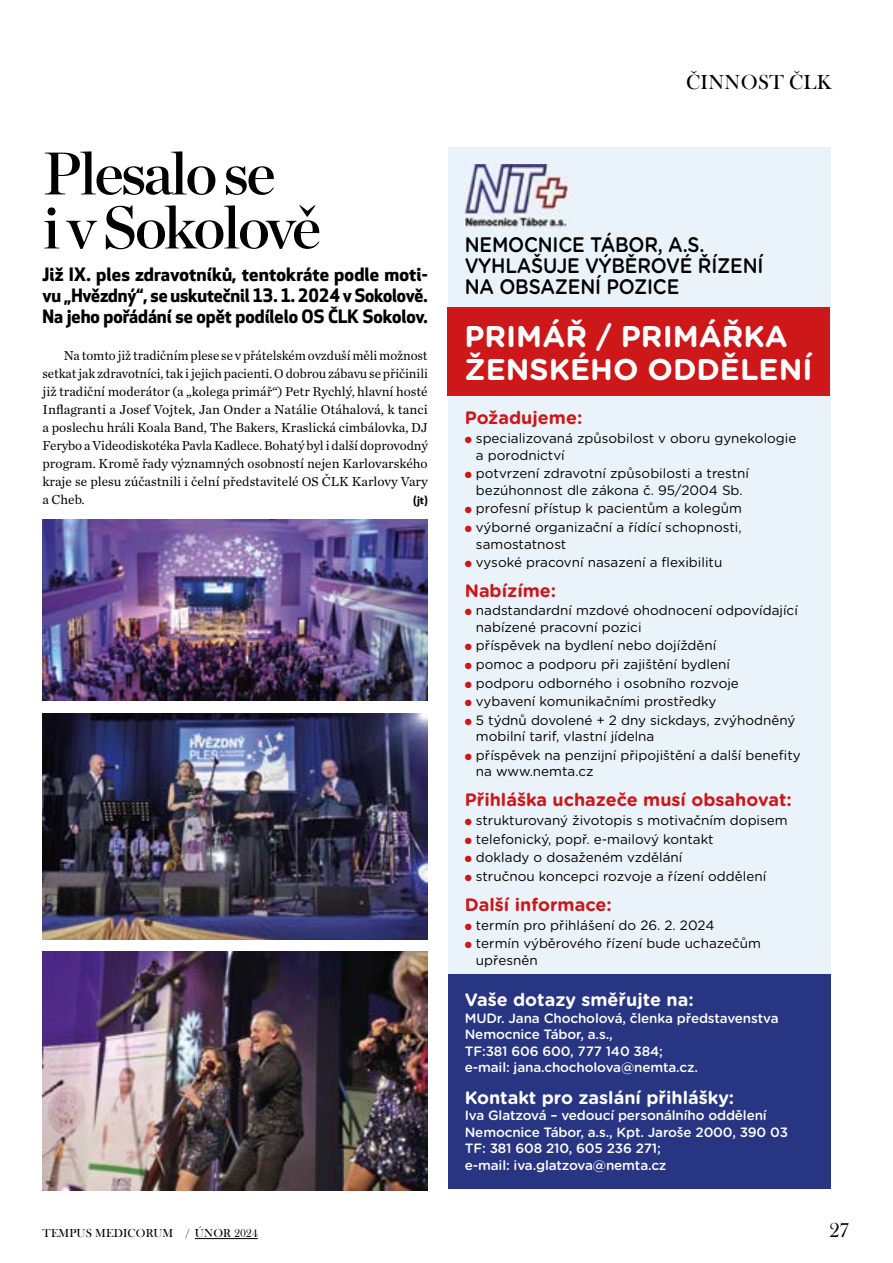
<style>
.page{position:relative;width:893px;height:1263px;background:#fff}
.page>*{position:absolute;margin:0;border:0;box-sizing:border-box;transform-origin:0 0}
.t1{font:60px/54px "Chronicle Display Semi";letter-spacing:-.04em;color:#000}
.t2{font:700 30px/33px "Gotham Rounded";color:#fff}
.t3{font:500 21px/21px "Gotham Rounded";letter-spacing:-.01em;color:#000;scale:.9 1}
.t4{font:21px "Baskerville Old Face DOT";letter-spacing:.015em;color:#000}
.t5{font:700 18px/21px "Apex New";color:#000;text-align:justify}
.t6{font:700 18px "Gotham Rounded";color:#cd1719}
.t7{font:700 18px "Gotham Rounded";color:#fff}
.t8{font:13.5px/16.5px "Gotham Rounded";color:#000}
.t9{font:13.5px/18px "Chronicle Text G1";color:#000;text-align:justify}
.t10{font:500 13.5px/16.5px "Gotham Rounded";letter-spacing:-.01em;color:#fff}
.t11{font:12px "Baskerville Old Face DOT";letter-spacing:.015em;color:#000}
.t12{font:700 10.5px "Apex New";color:#000}
.s1{color:#cd1719}
</style>
<div class="page">
<hr style="left:195px;top:1238px;width:63px;height:1px;background:#000">
<div style="left:448px;top:147px;width:382px;height:1042px;background:#eaf3fa"></div>
<img style="left:465px;top:164px;width:106px;height:65px">
<div style="left:448px;top:307px;width:382px;height:88px;background:#cd1719"></div>
<div style="left:448px;top:974px;width:382px;height:215px;background:#283583"></div>
<img style="left:43px;top:713px;width:385px;height:227px">
<img style="left:43px;top:520px;width:385px;height:180px">
<img style="left:43px;top:951px;width:385px;height:239px">
<h1 class="t1" style="left:43px;top:142px;width:280px">Plesalo se<br>i v Sokolově</h1>
<h3 class="t5" style="left:43px;top:263px;width:387px">Již IX. ples zdravotníků, tentokráte podle moti&shy;vu „Hvězdný“, se uskutečnil 13. 1. 2024 v Sokolově.<br>Na jeho pořádání se opět podílelo OS ČLK Sokolov.</h3>
<p class="t9" style="left:43px;top:346px;width:387px;text-indent:21px">Na tomto již tradičním plese se v přátelském ovzduší měli možnost setkat jak zdravotníci, tak i jejich pacienti. O dobrou zábavu se přičinili již tradiční moderátor (a „kolega primář“) Petr Rychlý, hlavní hosté Inflagranti a Josef Vojtek, Jan Onder a Natálie Otáhalová, k tanci a poslechu hráli Koala Band, The Bakers, Kraslická cimbálovka, DJ Ferybo a Videodiskotéka Pavla Kadlece. Bohatý byl i další doprovodný program. Kromě řady významných osobností nejen Karlovarského kraje se plesu zúčastnili i čelní představitelé OS ČLK Karlovy Vary a Cheb.</p>
<p class="t12" style="left:413px;top:493px;width:16px">(jt)</p>
<h3 class="t4" style="left:686px;top:71px;width:147px">ČINNOST ČLK</h3>
<h3 class="t3" style="left:465px;top:233px;width:333px">NEMOCNICE TÁBOR, A.S.<br>VYHLAŠUJE VÝBĚROVÉ ŘÍZENÍ<br>NA OBSAZENÍ POZICE</h3>
<h2 class="t2" style="left:464px;top:318px;width:349px">PRIMÁŘ / PRIMÁŘKA<br>ŽENSKÉHO ODDĚLENÍ</h2>
<h3 class="t6" style="left:465px;top:405px;width:119px">Požadujeme:</h3>
<p class="t8" style="left:476px;top:429px;width:322px;text-indent:-11px"><span class="s1">●</span> specializovaná způsobilost v oboru gynekologie a porodnictví</p>
<p class="t8" style="left:465px;top:465px;width:286px;text-align:center"><span class="s1">●</span> potvrzení zdravotní způsobilosti a trestní bezúhonnost dle zákona č. 95/2004 Sb.</p>
<p class="t8" style="left:465px;top:500px;width:279px"><span class="s1">●</span> profesní přístup k pacientům a kolegům</p>
<p class="t8" style="left:476px;top:518px;width:267px;text-indent:-11px"><span class="s1">●</span> výborné organizační a řídící schopnosti, samostatnost</p>
<p class="t8" style="left:465px;top:553px;width:259px"><span class="s1">●</span> vysoké pracovní nasazení a flexibilitu</p>
<h3 class="t6" style="left:465px;top:577px;width:93px">Nabízíme:</h3>
<p class="t8" style="left:476px;top:601px;width:323px;text-indent:-11px"><span class="s1">●</span> nadstandardní mzdové ohodnocení odpovídající nabízené pracovní pozici</p>
<p class="t8" style="left:465px;top:637px;width:253px"><span class="s1">●</span> příspěvek na bydlení nebo dojíždění</p>
<p class="t8" style="left:465px;top:655px;width:267px"><span class="s1">●</span> pomoc a podporu při zajištění bydlení</p>
<p class="t8" style="left:465px;top:674px;width:276px"><span class="s1">●</span> podporu odborného i osobního rozvoje</p>
<p class="t8" style="left:465px;top:692px;width:253px"><span class="s1">●</span> vybavení komunikačními prostředky</p>
<p class="t8" style="left:476px;top:711px;width:321px;text-indent:-11px"><span class="s1">●</span> 5 týdnů dovolené + 2 dny sickdays, zvýhodněný mobilní tarif, vlastní jídelna</p>
<p class="t8" style="left:476px;top:746px;width:326px;text-indent:-11px"><span class="s1">●</span> příspěvek na penzijní připojištění a další benefity na www.nemta.cz</p>
<h3 class="t6" style="left:465px;top:787px;width:329px">Přihláška uchazeče musí obsahovat:</h3>
<p class="t8" style="left:465px;top:811px;width:324px"><span class="s1">●</span> strukturovaný životopis s motivačním dopisem</p>
<p class="t8" style="left:465px;top:830px;width:250px"><span class="s1">●</span> telefonický, popř. e-mailový kontakt</p>
<p class="t8" style="left:465px;top:849px;width:219px"><span class="s1">●</span> doklady o dosaženém vzdělání</p>
<p class="t8" style="left:465px;top:867px;width:303px"><span class="s1">●</span> stručnou koncepci rozvoje a řízení oddělení</p>
<h3 class="t6" style="left:465px;top:891px;width:148px">Další informace:</h3>
<p class="t8" style="left:465px;top:916px;width:251px"><span class="s1">●</span> termín pro přihlášení do 26. 2. 2024</p>
<p class="t8" style="left:476px;top:934px;width:287px;text-indent:-11px"><span class="s1">●</span> termín výběrového řízení bude uchazečům upřesněn</p>
<h3 class="t7" style="left:465px;top:986px;width:230px">Vaše dotazy směřujte na:</h3>
<p class="t10" style="left:465px;top:1009px;width:315px">MUDr. Jana Chocholová, členka představenstva Nemocnice Tábor, a.s.,<br>TF:381 606 600, 777 140 384;<br>e-mail: jana.chocholova@nemta.cz.</p>
<h3 class="t7" style="left:465px;top:1084px;width:271px">Kontakt pro zaslání přihlášky:</h3>
<p class="t10" style="left:465px;top:1106px;width:325px">Iva Glatzová – vedoucí personálního oddělení Nemocnice Tábor, a.s., Kpt. Jaroše 2000, 390 03<br>TF: 381 608 210, 605 236 271;<br>e-mail: iva.glatzova@nemta.cz</p>
<p class="t11" style="left:43px;top:1227px;width:217px">TEMPUS MEDICORUM / ÚNOR 2024</p>
<h3 class="t4" style="left:829px;top:1219px;width:22px">27</h3>
</div>
